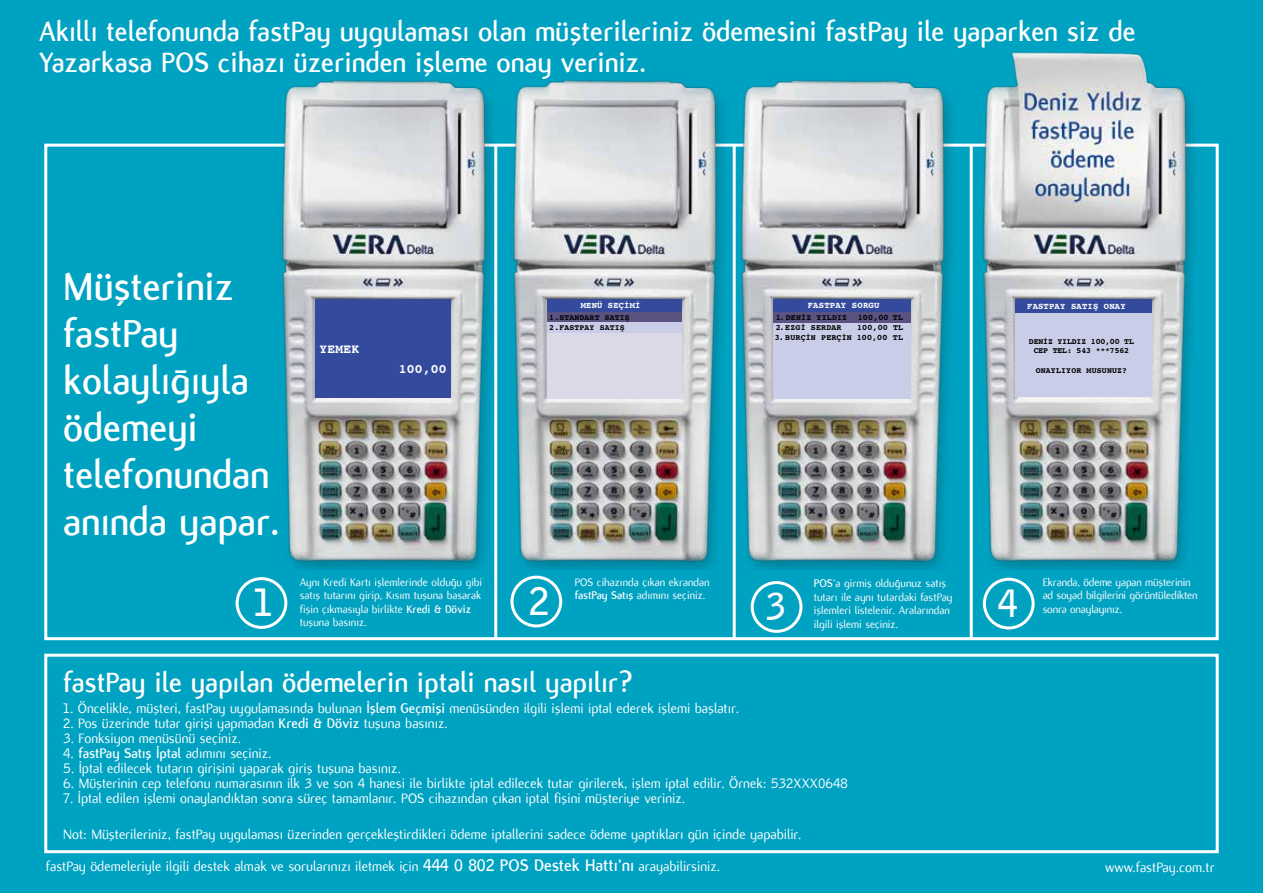
<style>
.page{position:relative;width:1263px;height:893px;background:#00a2c2}
.page>*{position:absolute;margin:0;border:0;box-sizing:border-box;transform-origin:0 0}
.t1{font:700 42px/47.1px "Flux Line";color:#fff}
.t2{font:700 30px/31.5px "Flux Line";color:#fff}
.t3{font:15px "Flux Line";color:#fff}
.t4{font:700 12.9px "Courier";letter-spacing:.02em;color:#fff}
.t5{font:12px/13.5px "Flux Line";color:#fff}
.t6{font:700 8.85px "Courier";letter-spacing:.02em;color:#fff}
.t7{font:700 8.7px "Courier";letter-spacing:.02em;color:#fff}
.t8{font:700 8.25px "Courier";letter-spacing:.02em;color:#000}
.t9{font:700 8.25px/9.9px "Courier";letter-spacing:-.02em;color:#000;text-align:center}
.t10{font:700 8.1px/9.8px "Courier";letter-spacing:.02em;color:#000}
.s1{font-weight:700}
.s2{font-weight:700;font-size:18px}
</style>
<div class="page">
<div style="left:983px;top:578px;width:52px;height:51px;border:3px solid #fff;border-radius:50%"></div>
<div style="left:510px;top:576px;width:52px;height:51px;border:3px solid #fff;border-radius:50%"></div>
<div style="left:236px;top:577px;width:51px;height:52px;border:3px solid #fff;border-radius:50%"></div>
<hr style="left:494px;top:145px;width:3px;height:494px;background:#fff">
<hr style="left:733px;top:145px;width:3px;height:494px;background:#fff">
<hr style="left:970px;top:145px;width:3px;height:494px;background:#fff">
<div style="left:44px;top:654px;width:1175px;height:199px;border:3px solid #fff"></div>
<div style="left:751px;top:581px;width:51px;height:52px;border:3px solid #fff;border-radius:50%"></div>
<img style="left:266px;top:80px;width:459px;height:490px">
<div style="left:547px;top:299px;width:135px;height:99px;background:#dbd8e7"></div>
<div style="left:547px;top:299px;width:135px;height:13px;background:#344b9d"></div>
<div style="left:547px;top:312px;width:135px;height:10px;background:#5a5382"></div>
<div style="left:547px;top:322px;width:135px;height:10px;background:#c9cde7"></div>
<div style="left:315px;top:299px;width:136px;height:98px;background:#344b9d"></div>
<img style="left:967px;top:51px;width:232px;height:519px">
<div style="left:1015px;top:299px;width:137px;height:98px;background:#c9cde7"></div>
<div style="left:1015px;top:299px;width:137px;height:14px;background:#344b9d"></div>
<img style="left:725px;top:80px;width:231px;height:490px">
<div style="left:773px;top:299px;width:138px;height:99px;background:#c9cde7"></div>
<div style="left:773px;top:299px;width:138px;height:13px;background:#344b9d"></div>
<div style="left:773px;top:312px;width:138px;height:11px;background:#5a5382"></div>
<h2 class="t2" style="left:39px;top:15px;width:1098px">Akıllı telefonunda fastPay uygulaması olan müşterileriniz ödemesini fastPay ile yaparken siz de<br>Yazarkasa POS cihazı üzerinden işleme onay veriniz.</h2>
<h1 class="t1" style="left:63px;top:263px;width:218px">Müşteriniz fastPay kolaylığıyla ödemeyi telefonundan anında yapar.</h1>
<h1 class="t1" style="left:253px;top:579px;width:21px">1</h1>
<p class="t4" style="left:319px;top:339px;width:41px">YEMEK</p>
<p class="t4" style="left:399px;top:358px;width:49px">100,00</p>
<p class="t5" style="left:300px;top:575px;width:184px">Aynı Kredi Kartı işlemlerinde olduğu gibi satış tutarını girip, Kısım tuşuna basarak fişin çıkmasıyla birlikte <span class="s1">Kredi &amp; Döviz </span>tuşuna basınız.</p>
<p class="t7" style="left:581px;top:298px;width:61px">MENÜ SEÇİMİ</p>
<p class="t10" style="left:549px;top:312px;width:82px">1.STANDART SATIŞ<br>2.FASTPAY SATIŞ</p>
<h1 class="t1" style="left:528px;top:578px;width:22px">2</h1>
<p class="t5" style="left:575px;top:575px;width:136px">POS cihazında çıkan ekrandan <span class="s1">fastPay Satış</span> adımını seçiniz.</p>
<p class="t6" style="left:808px;top:298px;width:73px">FASTPAY SORGU</p>
<p class="t8" style="left:776px;top:311px;width:73px">1. DENİZ YILDIZ</p>
<p class="t8" style="left:858px;top:311px;width:47px">100,00 TL</p>
<p class="t8" style="left:776px;top:321px;width:67px">2.EZGİ SERDAR</p>
<p class="t8" style="left:857px;top:321px;width:48px">100,00 TL</p>
<p class="t8" style="left:775px;top:331px;width:130px">3. BURÇİN PERÇİN 100,00 TL</p>
<h1 class="t1" style="left:765px;top:583px;width:22px">3</h1>
<p class="t5" style="left:814px;top:577px;width:140px"><span class="s1">POS</span>’a girmiş olduğunuz satış tutarı ile aynı tutardaki fastPay işlemleri listelenir. Aralarından ilgili işlemi seçiniz.</p>
<h2 class="t2" style="left:63px;top:666px;width:571px">fastPay ile yapılan ödemelerin iptali nasıl yapılır?</h2>
<p class="t3" style="left:63px;top:700px;width:677px">1. Öncelikle, müşteri, fastPay uygulamasında bulunan <span class="s1">İşlem Geçmişi</span> menüsünden ilgili işlemi iptal ederek işlemi başlatır.</p>
<p class="t3" style="left:63px;top:715px;width:386px">2. Pos üzerinde tutar girişi yapmadan <span class="s1">Kredi &amp; Döviz</span> tuşuna basınız.</p>
<p class="t3" style="left:63px;top:730px;width:179px">3. Fonksiyon menüsünü seçiniz.</p>
<p class="t3" style="left:63px;top:745px;width:210px">4. <span class="s1">fastPay Satış İptal</span> adımını seçiniz.</p>
<p class="t3" style="left:63px;top:760px;width:339px">5. İptal edilecek tutarın girişini yaparak giriş tuşuna basınız.</p>
<p class="t3" style="left:63px;top:775px;width:786px">6. Müşterinin cep telefonu numarasının ilk 3 ve son 4 hanesi ile birlikte iptal edilecek tutar girilerek, işlem iptal edilir. Örnek: 532XXX0648</p>
<p class="t3" style="left:63px;top:790px;width:623px">7. İptal edilen işlemi onaylandıktan sonra süreç tamamlanır. POS cihazından çıkan iptal fişini müşteriye veriniz.</p>
<p class="t3" style="left:63px;top:826px;width:740px">Not: Müşterileriniz, fastPay uygulaması üzerinden gerçekleştirdikleri ödeme iptallerini sadece ödeme yaptıkları gün içinde yapabilir.</p>
<p class="t6" style="left:1027px;top:299px;width:100px">FASTPAY SATIŞ ONAY</p>
<p class="t9" style="left:1029px;top:336px;width:106px">DENİZ YILDIZ 100,00 TL<br>CEP TEL: 543 ***7562</p>
<p class="t8" style="left:1036px;top:364px;width:93px">ONAYLIYOR MUSUNUZ?</p>
<h1 class="t1" style="left:998px;top:580px;width:22px">4</h1>
<p class="t5" style="left:1043px;top:575px;width:156px">Ekranda, ödeme yapan müşterinin ad soyad bilgilerini görüntüledikten</p>
<p class="t5" style="left:1043px;top:602px;width:81px">sonra onaylayınız.</p>
<p class="t3" style="left:46px;top:858px;width:676px">fastPay ödemeleriyle ilgili destek almak ve sorularınızı iletmek için <span class="s2">444 0 802 POS Destek Hattı’nı</span> arayabilirsiniz.</p>
<p class="t3" style="left:1105px;top:859px;width:111px">www.fastPay.com.tr</p>
</div>
